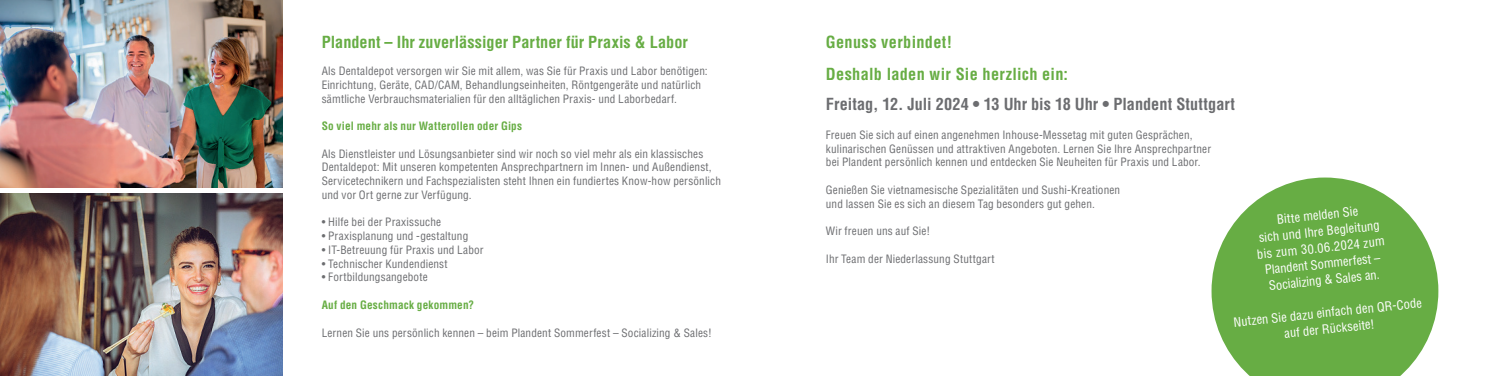
<style>
.page{position:relative;width:1510px;height:376px;background:#fff}
.page>*{position:absolute;margin:0;border:0;box-sizing:border-box;transform-origin:0 0}
.t1{font:700 condensed 16.25px/32.5px "Helvetica LT Std";letter-spacing:.015em;color:#67ad44}
.t2{font:700 condensed 16.25px "Helvetica LT Std";color:#6c6d70}
.t3{font:condensed 12.5px/16.2px "Helvetica LT Std";color:#fff;text-align:center}
.t4{font:condensed 11.25px/13.8px "Helvetica LT Std";letter-spacing:.015em;color:#6c6d70}
.t5{font:700 condensed 11.25px "Helvetica LT Std";letter-spacing:.015em;color:#67ad44}
</style>
<div class="page">
<svg style="left:1211px;top:177px;width:227px;height:199px;fill:#67ad44"></svg>
<img style="left:0;top:0;width:282px;height:188px">
<img style="left:0;top:193px;width:282px;height:183px">
<h1 class="t1" style="left:322px;top:25px;width:368px">Plandent – Ihr zuverlässiger Partner für Praxis &amp; Labor</h1>
<p class="t4" style="left:322px;top:64px;width:387px">Als Dentaldepot versorgen wir Sie mit allem, was Sie für Praxis und Labor benötigen:<br>Einrichtung, Geräte, CAD/CAM, Behandlungseinheiten, Röntgengeräte und natürlich sämtliche Verbrauchsmaterialien für den alltäglichen Praxis- und Laborbedarf.</p>
<p class="t5" style="left:322px;top:119px;width:202px">So viel mehr als nur Watterollen oder Gips</p>
<p class="t4" style="left:322px;top:146px;width:401px">Als Dienstleister und Lösungsanbieter sind wir noch so viel mehr als ein klassisches Dentaldepot: Mit unseren kompetenten Ansprechpartnern im Innen- und Außendienst, Servicetechnikern und Fachspezialisten steht Ihnen ein fundiertes Know-how persönlich und vor Ort gerne zur Verfügung.</p>
<p class="t4" style="left:322px;top:215px;width:121px">• Hilfe bei der Praxissuche</p>
<p class="t4" style="left:322px;top:229px;width:148px">• Praxisplanung und -gestaltung</p>
<p class="t4" style="left:322px;top:243px;width:163px">• IT-Betreuung für Praxis und Labor</p>
<p class="t4" style="left:322px;top:256px;width:127px">• Technischer Kundendienst</p>
<p class="t4" style="left:322px;top:270px;width:108px">• Fortbildungsangebote</p>
<p class="t5" style="left:322px;top:298px;width:154px">Auf den Geschmack gekommen?</p>
<p class="t4" style="left:322px;top:325px;width:392px">Lernen Sie uns persönlich kennen – beim Plandent Sommerfest – Socializing &amp; Sales!</p>
<h1 class="t1" style="left:826px;top:25px;width:244px">Genuss verbindet!<br>Deshalb laden wir Sie herzlich ein:</h1>
<h1 class="t2" style="left:826px;top:94px;width:410px">Freitag, 12. Juli 2024 • 13 Uhr bis 18 Uhr • Plandent Stuttgart</h1>
<p class="t4" style="left:826px;top:128px;width:387px">Freuen Sie sich auf einen angenehmen Inhouse-Messetag mit guten Gesprächen, kulinarischen Genüssen und attraktiven Angeboten. Lernen Sie Ihre Ansprechpartner bei Plandent persönlich kennen und entdecken Sie Neuheiten für Praxis und Labor.</p>
<p class="t4" style="left:826px;top:183px;width:296px">Genießen Sie vietnamesische Spezialitäten und Sushi-Kreationen und lassen Sie es sich an diesem Tag besonders gut gehen.</p>
<p class="t4" style="left:826px;top:224px;width:106px">Wir freuen uns auf Sie!</p>
<p class="t4" style="left:826px;top:251px;width:170px">Ihr Team der Niederlassung Stuttgart</p>
<p class="t3" style="left:1252px;top:214px;width:130px;rotate:-6deg">Bitte melden Sie<br>sich und Ihre Begleitung bis zum 30.06.2024 zum<br>Plandent Sommerfest –<br>Socializing &amp; Sales an.</p>
<p class="t3" style="left:1232px;top:314px;width:191px;rotate:-6deg">Nutzen Sie dazu einfach den QR-Code auf der Rückseite!</p>
</div>
